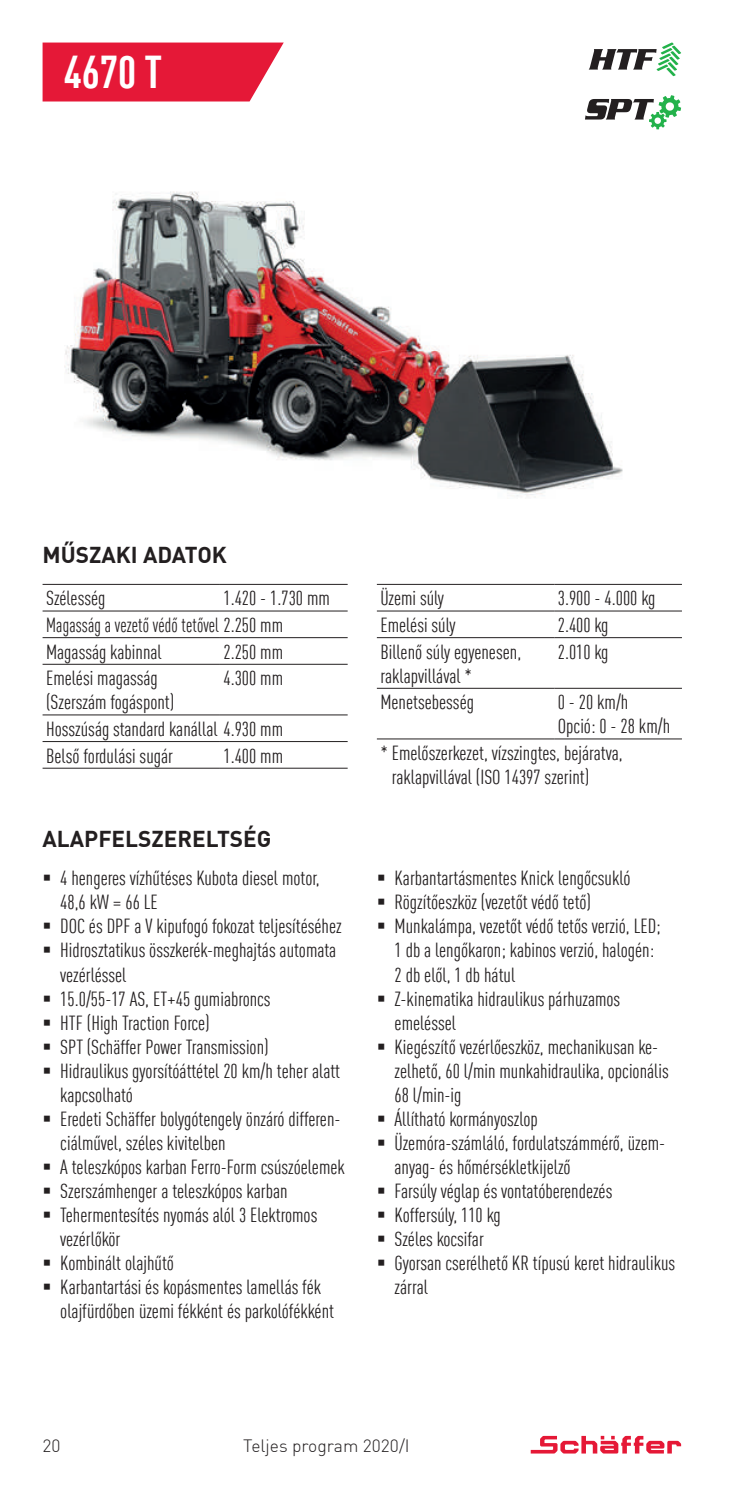
<style>
.page{position:relative;width:745px;height:1489px;background:#fff}
.page>*{position:absolute;margin:0;border:0;box-sizing:border-box;transform-origin:0 0}
.t1{font:700 condensed 45px "DIN Offc Pro";color:#fff}
.t2{font:700 22.5px "DIN Offc Pro";color:#231f20}
.t3{font:condensed 20px/24px "DIN Offc Pro";color:#231f20}
.t4{font:300 17.5px "DIN Offc Pro";color:#231f20}
</style>
<div class="page">
<svg style="left:530px;top:1435px;width:150px;height:18px"></svg>
<div style="left:43px;top:43px;width:240px;height:58px;background:#e51837"></div>
<svg style="left:585px;top:95px;width:95px;height:34px"></svg>
<svg style="left:588px;top:42px;width:92px;height:34px"></svg>
<img style="left:64px;top:191px;width:559px;height:307px">
<hr style="left:43px;top:584px;width:177px;height:1px;background:#231f20">
<hr style="left:220px;top:584px;width:127px;height:1px;background:#231f20">
<hr style="left:43px;top:610px;width:177px;height:1px;background:#231f20">
<hr style="left:220px;top:610px;width:127px;height:1px;background:#231f20">
<hr style="left:43px;top:637px;width:177px;height:1px;background:#231f20">
<hr style="left:220px;top:637px;width:127px;height:1px;background:#231f20">
<hr style="left:43px;top:664px;width:177px;height:1px;background:#231f20">
<hr style="left:220px;top:664px;width:127px;height:1px;background:#231f20">
<hr style="left:43px;top:714px;width:177px;height:1px;background:#231f20">
<hr style="left:220px;top:714px;width:127px;height:1px;background:#231f20">
<hr style="left:43px;top:741px;width:177px;height:1px;background:#231f20">
<hr style="left:220px;top:741px;width:127px;height:1px;background:#231f20">
<hr style="left:43px;top:767px;width:177px;height:1px;background:#231f20">
<hr style="left:220px;top:767px;width:127px;height:1px;background:#231f20">
<hr style="left:376px;top:584px;width:178px;height:1px;background:#231f20">
<hr style="left:554px;top:584px;width:127px;height:1px;background:#231f20">
<hr style="left:376px;top:610px;width:178px;height:1px;background:#231f20">
<hr style="left:554px;top:610px;width:127px;height:1px;background:#231f20">
<hr style="left:376px;top:637px;width:178px;height:1px;background:#231f20">
<hr style="left:554px;top:637px;width:127px;height:1px;background:#231f20">
<hr style="left:376px;top:688px;width:178px;height:1px;background:#231f20">
<hr style="left:554px;top:688px;width:127px;height:1px;background:#231f20">
<hr style="left:376px;top:738px;width:178px;height:1px;background:#231f20">
<hr style="left:554px;top:738px;width:127px;height:1px;background:#231f20">
<h1 class="t1" style="left:64px;top:39px;width:100px">4670 T</h1>
<p class="t2" style="left:43px;top:537px;width:186px">MŰSZAKI ADATOK</p>
<p class="t3" style="left:46px;top:585px;width:61px">Szélesség</p>
<p class="t3" style="left:46px;top:584px;width:285px;line-height:26.5px;text-indent:177px">1.420 - 1.730 mm<br>Magasság a vezető védő tetővel 2.250 mm<br>Magasság kabinnal</p>
<p class="t3" style="left:223px;top:638px;width:61px">2.250 mm</p>
<p class="t3" style="left:46px;top:665px;width:130px">Emelési magasság (Szerszám fogáspont)</p>
<p class="t3" style="left:223px;top:665px;width:61px">4.300 mm</p>
<p class="t3" style="left:46px;top:714px;width:238px;line-height:26.5px">Hosszúság standard kanállal 4.930 mm<br>Belső fordulási sugár</p>
<p class="t3" style="left:223px;top:742px;width:61px">1.400 mm</p>
<p class="t2" style="left:43px;top:821px;width:230px">ALAPFELSZERELTSÉG</p>
<p class="t3" style="left:60px;top:865px;width:261px;text-indent:-18px">▪ 4 hengeres vízhűtéses Kubota diesel motor,<br>48,6 kW = 66 LE</p>
<p class="t3" style="left:43px;top:913px;width:300px">▪ DOC és DPF a V kipufogó fokozat teljesítéséhez</p>
<p class="t3" style="left:60px;top:937px;width:277px;text-indent:-18px">▪ Hidrosztatikus összkerék-meghajtás automata vezérléssel</p>
<p class="t3" style="left:43px;top:985px;width:229px">▪ 15.0/55-17 AS, ET+45 gumiabroncs</p>
<p class="t3" style="left:43px;top:1009px;width:169px">▪ HTF (High Traction Force)</p>
<p class="t3" style="left:43px;top:1033px;width:227px">▪ SPT (Schäffer Power Transmission)</p>
<p class="t3" style="left:60px;top:1057px;width:281px;text-indent:-18px">▪ Hidraulikus gyorsítóáttétel 20 km/h teher alatt kapcsolható</p>
<p class="t3" style="left:60px;top:1105px;width:281px;text-indent:-18px">▪ Eredeti Schäffer bolygótengely önzáró differen&shy;ciálművel, széles kivitelben</p>
<p class="t3" style="left:43px;top:1153px;width:304px">▪ A teleszkópos karban Ferro-Form csúszóelemek</p>
<p class="t3" style="left:43px;top:1177px;width:246px">▪ Szerszámhenger a teleszkópos karban</p>
<p class="t3" style="left:60px;top:1201px;width:258px;text-indent:-18px">▪ Tehermentesítés nyomás alól 3 Elektromos vezérlőkör</p>
<p class="t3" style="left:43px;top:1249px;width:133px">▪ Kombinált olajhűtő</p>
<p class="t3" style="left:60px;top:1273px;width:275px;text-indent:-18px">▪ Karbantartási és kopásmentes lamellás fék olajfürdőben üzemi fékként és parkolófékként</p>
<p class="t3" style="left:380px;top:585px;width:65px">Üzemi súly</p>
<p class="t3" style="left:557px;top:585px;width:99px">3.900 - 4.000 kg</p>
<p class="t3" style="left:380px;top:611px;width:76px">Emelési súly</p>
<p class="t3" style="left:557px;top:611px;width:52px">2.400 kg</p>
<p class="t3" style="left:380px;top:638px;width:142px">Billenő súly egyenesen, raklapvillával *</p>
<p class="t3" style="left:557px;top:638px;width:52px">2.010 kg</p>
<p class="t3" style="left:380px;top:689px;width:95px">Menetsebesség</p>
<p class="t3" style="left:557px;top:689px;width:114px">0 - 20 km/h<br>Opció: 0 - 28 km/h</p>
<p class="t3" style="left:391px;top:739px;width:232px;text-indent:-11px">* Emelőszerkezet, vízszingtes, bejáratva, raklapvillával (ISO 14397 szerint)</p>
<p class="t3" style="left:376px;top:865px;width:255px">▪ Karbantartásmentes Knick lengőcsukló</p>
<p class="t3" style="left:376px;top:889px;width:216px">▪ Rögzítőeszköz (vezetőt védő tető)</p>
<p class="t3" style="left:394px;top:913px;width:267px;text-indent:-18px">▪ Munkalámpa, vezetőt védő tetős verzió, LED;<br>1 db a lengőkaron; kabinos verzió, halogén:<br>2 db elől, 1 db hátul</p>
<p class="t3" style="left:394px;top:985px;width:227px;text-indent:-18px">▪ Z-kinematika hidraulikus párhuzamos emeléssel</p>
<p class="t3" style="left:394px;top:1033px;width:275px;text-indent:-18px">▪ Kiegészítő vezérlőeszköz, mechanikusan ke&shy;zelhető, 60 l/min munkahidraulika, opcionális<br>68 l/min-ig</p>
<p class="t3" style="left:376px;top:1105px;width:162px">▪ Állítható kormányoszlop</p>
<p class="t3" style="left:394px;top:1129px;width:272px;text-indent:-18px">▪ Üzemóra-számláló, fordulatszámmérő, üzem&shy;anyag- és hőmérsékletkijelző</p>
<p class="t3" style="left:376px;top:1177px;width:237px">▪ Farsúly véglap és vontatóberendezés</p>
<p class="t3" style="left:376px;top:1201px;width:125px">▪ Koffersúly, 110 kg</p>
<p class="t3" style="left:376px;top:1225px;width:108px">▪ Széles kocsifar</p>
<p class="t3" style="left:394px;top:1249px;width:282px;text-indent:-18px">▪ Gyorsan cserélhető KR típusú keret hidraulikus zárral</p>
<p class="t4" style="left:43px;top:1431px;width:19px">20</p>
<p class="t4" style="left:243px;top:1431px;width:168px">Teljes program 2020/I</p>
</div>
